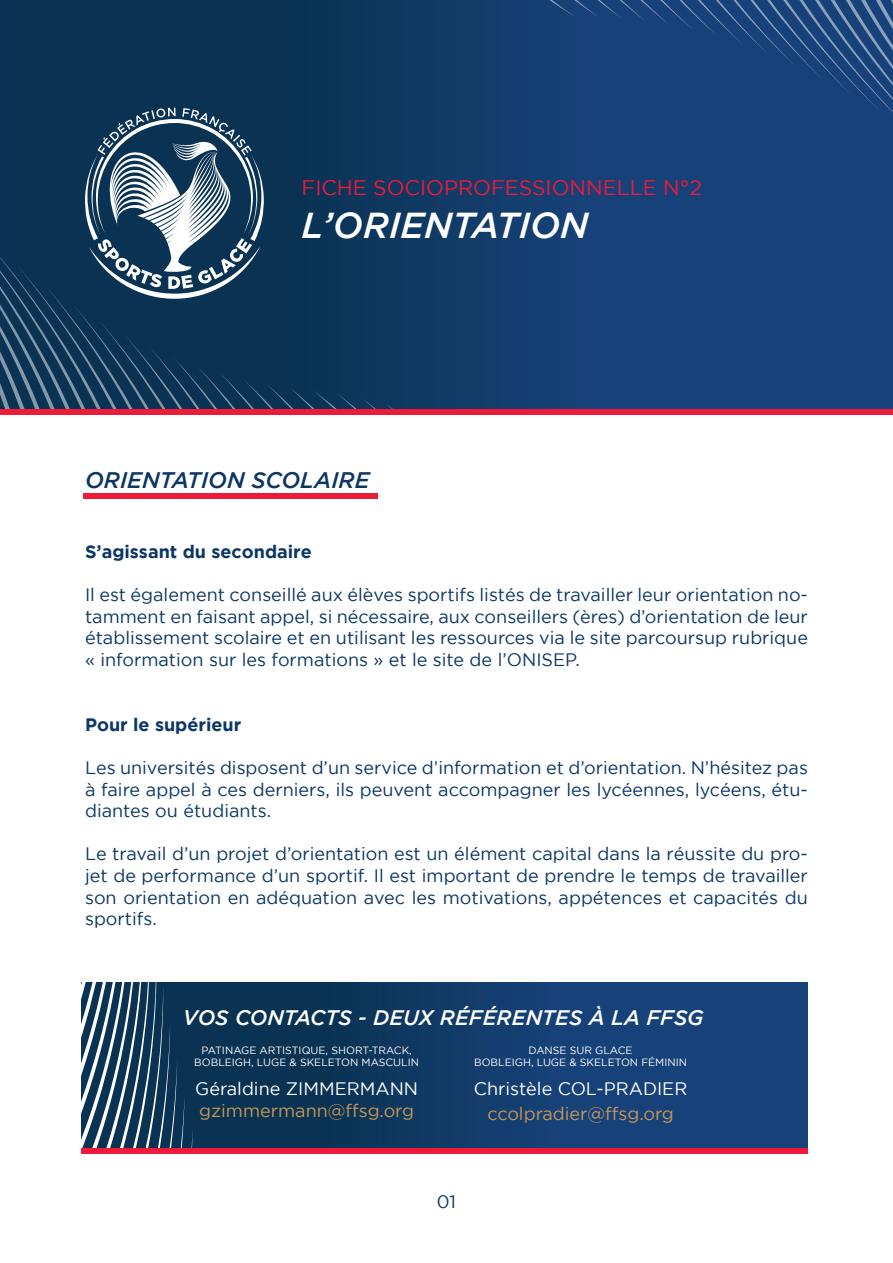
<style>
.page{position:relative;width:893px;height:1263px;background:#fff}
.page>*{position:absolute;margin:0;border:0;box-sizing:border-box;transform-origin:0 0}
.t1{font:500 36px "Gotham";color:#fff}
.t2{font:500 22.5px "Gotham";color:#0b3665}
.t3{font:500 21px "Gotham";color:#fff}
.t4{font:21px "Gotham";color:#ed1a3a}
.t5{font:18px/21.6px "Gotham";color:#0b3665;text-align:justify}
.t6{font:18px "Gotham";color:#c7975a}
.t7{font:18px "Gotham";color:#fff}
.t8{font:700 18px "Gotham";color:#0b3665}
.t9{font:10.5px "Gotham";color:#fff}
</style>
<div class="page">
<svg style="left:245px;top:983px;width:563px;height:165px;background:#123c6b"></svg>
<svg style="left:81px;top:982px;width:164px;height:172px;background:#284c68"></svg>
<div style="left:82px;top:1148px;width:726px;height:6px;background:#ed1a3a"></div>
<div style="left:0;top:0;width:893px;height:412px;background:linear-gradient(to right,#062f4b,#1a4682)"></div>
<svg style="left:504px;top:0;width:389px;height:189px;background:#194479"></svg>
<svg style="left:0;top:108px;width:450px;height:301px;background:#1d4363"></svg>
<div style="left:0;top:409px;width:893px;height:6px;background:#ed1a3a"></div>
<div style="left:83px;top:493px;width:295px;height:6px;background:#ed1a3a"></div>
<p class="t4" style="left:302px;top:176px;width:402px">FICHE SOCIOPROFESSIONNELLE N°2</p>
<p class="t1" style="left:302px;top:205px;width:288px">L’ORIENTATION</p>
<p class="t2" style="left:85px;top:467px;width:286px">ORIENTATION SCOLAIRE</p>
<p class="t8" style="left:85px;top:541px;width:228px">S’agissant du secondaire</p>
<p class="t5" style="left:85px;top:584px;width:724px">Il est également conseillé aux élèves sportifs listés de travailler leur orientation no&shy;tamment en faisant appel, si nécessaire, aux conseillers (ères) d’orientation de leur établissement scolaire et en utilisant les ressources via le site parcoursup rubrique « information sur les formations » et le site de l’ONISEP.</p>
<p class="t8" style="left:85px;top:714px;width:158px">Pour le supérieur</p>
<p class="t5" style="left:85px;top:756px;width:724px">Les universités disposent d’un service d’information et d’orientation. N’hésitez pas à faire appel à ces derniers, ils peuvent accompagner les lycéennes, lycéens, étu&shy;diantes ou étudiants.</p>
<p class="t5" style="left:85px;top:843px;width:724px">Le travail d’un projet d’orientation est un élément capital dans la réussite du pro&shy;jet de performance d’un sportif. Il est important de prendre le temps de travailler son orientation en adéquation avec les motivations, appétences et capacités du sportifs.</p>
<p class="t3" style="left:183px;top:1005px;width:522px">VOS CONTACTS - DEUX RÉFÉRENTES À LA FFSG</p>
<p class="t9" style="left:202px;top:1044px;width:212px">PATINAGE ARTISTIQUE, SHORT-TRACK,</p>
<p class="t9" style="left:194px;top:1057px;width:226px">BOBLEIGH, LUGE &amp; SKELETON MASCULIN</p>
<p class="t7" style="left:195px;top:1078px;width:224px">Géraldine ZIMMERMANN</p>
<p class="t6" style="left:199px;top:1100px;width:216px">gzimmermann@ffsg.org</p>
<p class="t9" style="left:529px;top:1044px;width:106px">DANSE SUR GLACE</p>
<p class="t9" style="left:474px;top:1057px;width:214px">BOBLEIGH, LUGE &amp; SKELETON FÉMININ</p>
<p class="t7" style="left:474px;top:1078px;width:215px">Christèle COL-PRADIER</p>
<p class="t6" style="left:487px;top:1104px;width:188px">ccolpradier@ffsg.org</p>
<p class="t5" style="left:437px;top:1190px;width:21px">01</p>
</div>
